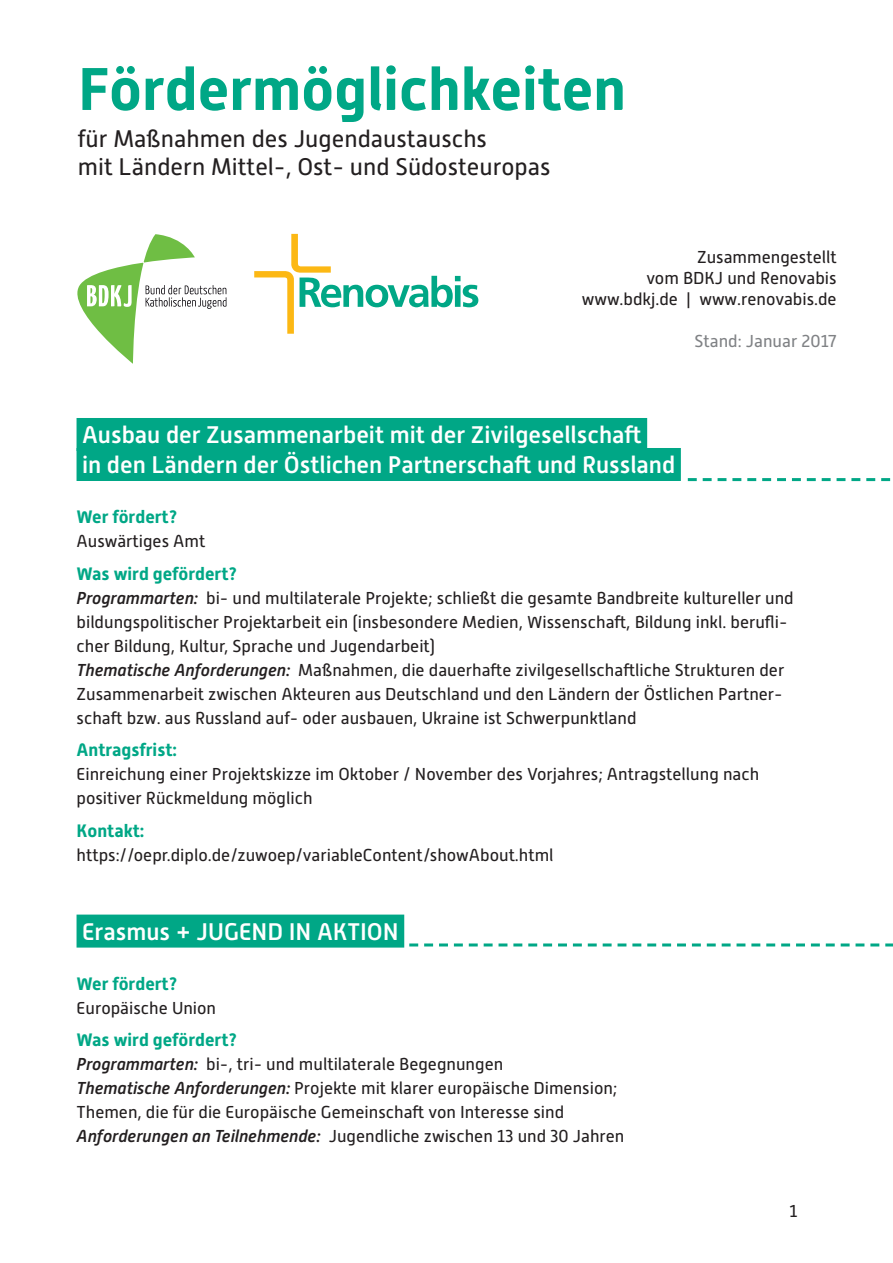
<style>
.page{position:relative;width:893px;height:1263px;background:#fff}
.page>*{position:absolute;margin:0;border:0;box-sizing:border-box;transform-origin:0 0}
.t1{font:700 60px "Alwyn New";color:#00a786}
.head2{font:500 24px/30px "Alwyn New";color:#fff}
.t2{font:24px/28.5px "Alwyn New";color:#231f20}
.fettgrün{font:700 18px "Alwyn New";color:#00a786}
.t3{font:17.25px/24px "Alwyn New";color:#231f20}
.t4{font:17.25px "Alwyn New";color:#808285}
.s1{font-weight:500;font-style:italic}
</style>
<div class="page">
<div style="left:77px;top:418px;width:570px;height:33px;background:#00a786"></div>
<div style="left:77px;top:448px;width:604px;height:33px;background:#00a786"></div>
<div style="left:77px;top:914px;width:327px;height:33px;background:#00a786"></div>
<svg style="left:254px;top:234px;width:224px;height:100px"></svg>
<svg style="left:77px;top:234px;width:149px;height:130px"></svg>
<svg style="left:409px;top:943px;width:484px;height:3px"></svg>
<svg style="left:688px;top:478px;width:203px;height:3px"></svg>
<p class="t1" style="left:78px;top:54px;width:550px">Fördermöglichkeiten</p>
<p class="t2" style="left:78px;top:125px;width:474px">für Maßnahmen des Jugendaustauschs<br>mit Ländern Mittel-, Ost- und Südosteuropas</p>
<p class="t3" style="left:697px;top:245px;width:141px">Zusammengestellt</p>
<p class="t3" style="left:646px;top:266px;width:192px">vom BDKJ und Renovabis</p>
<p class="t3" style="left:582px;top:287px;width:256px">www.bdkj.de | www.renovabis.de</p>
<p class="t4" style="left:694px;top:331px;width:144px">Stand: Januar 2017</p>
<p class="head2" style="left:82px;top:420px;width:595px">Ausbau der Zusammenarbeit mit der Zivilgesellschaft<br>in den Ländern der Östlichen Partnerschaft und Russland</p>
<p class="fettgrün" style="left:77px;top:506px;width:102px">Wer fördert?</p>
<p class="t3" style="left:77px;top:529px;width:130px">Auswärtiges Amt</p>
<p class="fettgrün" style="left:77px;top:563px;width:162px">Was wird gefördert?</p>
<p class="t3" style="left:77px;top:586px;width:719px"><span class="s1">Programmarten:</span> bi- und multilaterale Projekte; schließt die gesamte Bandbreite kultureller und bildungspolitischer Projektarbeit ein (insbesondere Medien, Wissenschaft, Bildung inkl. berufli&shy;cher Bildung, Kultur, Sprache und Jugendarbeit)</p>
<p class="t3" style="left:77px;top:658px;width:709px;text-align:justify"><span class="s1">Thematische Anforderungen:</span> Maßnahmen, die dauerhafte zivilgesellschaftliche Strukturen der Zusammenarbeit zwischen Akteuren aus Deutschland und den Ländern der Östlichen Partner&shy;schaft bzw. aus Russland auf- oder ausbauen, Ukraine ist Schwerpunktland</p>
<p class="fettgrün" style="left:77px;top:739px;width:102px">Antragsfrist:</p>
<p class="t3" style="left:77px;top:762px;width:684px">Einreichung einer Projektskizze im Oktober / November des Vorjahres; Antragstellung nach positiver Rückmeldung möglich</p>
<p class="fettgrün" style="left:77px;top:820px;width:69px">Kontakt:</p>
<p class="t3" style="left:77px;top:843px;width:479px">https://oepr.diplo.de/zuwoep/variableContent/showAbout.html</p>
<p class="head2" style="left:82px;top:917px;width:318px">Erasmus + JUGEND IN AKTION</p>
<p class="fettgrün" style="left:77px;top:973px;width:102px">Wer fördert?</p>
<p class="t3" style="left:77px;top:996px;width:141px">Europäische Union</p>
<p class="fettgrün" style="left:77px;top:1029px;width:162px">Was wird gefördert?</p>
<p class="t3" style="left:77px;top:1052px;width:428px"><span class="s1">Programmarten:</span> bi-, tri- und multilaterale Begegnungen</p>
<p class="t3" style="left:77px;top:1076px;width:542px"><span class="s1">Thematische Anforderungen:</span> Projekte mit klarer europäische Dimension;<br>Themen, die für die Europäische Gemeinschaft von Interesse sind</p>
<p class="t3" style="left:77px;top:1124px;width:549px"><span class="s1">Anforderungen an Teilnehmende:</span> Jugendliche zwischen 13 und 30 Jahren</p>
<p class="t3" style="left:789px;top:1199px;width:9px">1</p>
</div>
